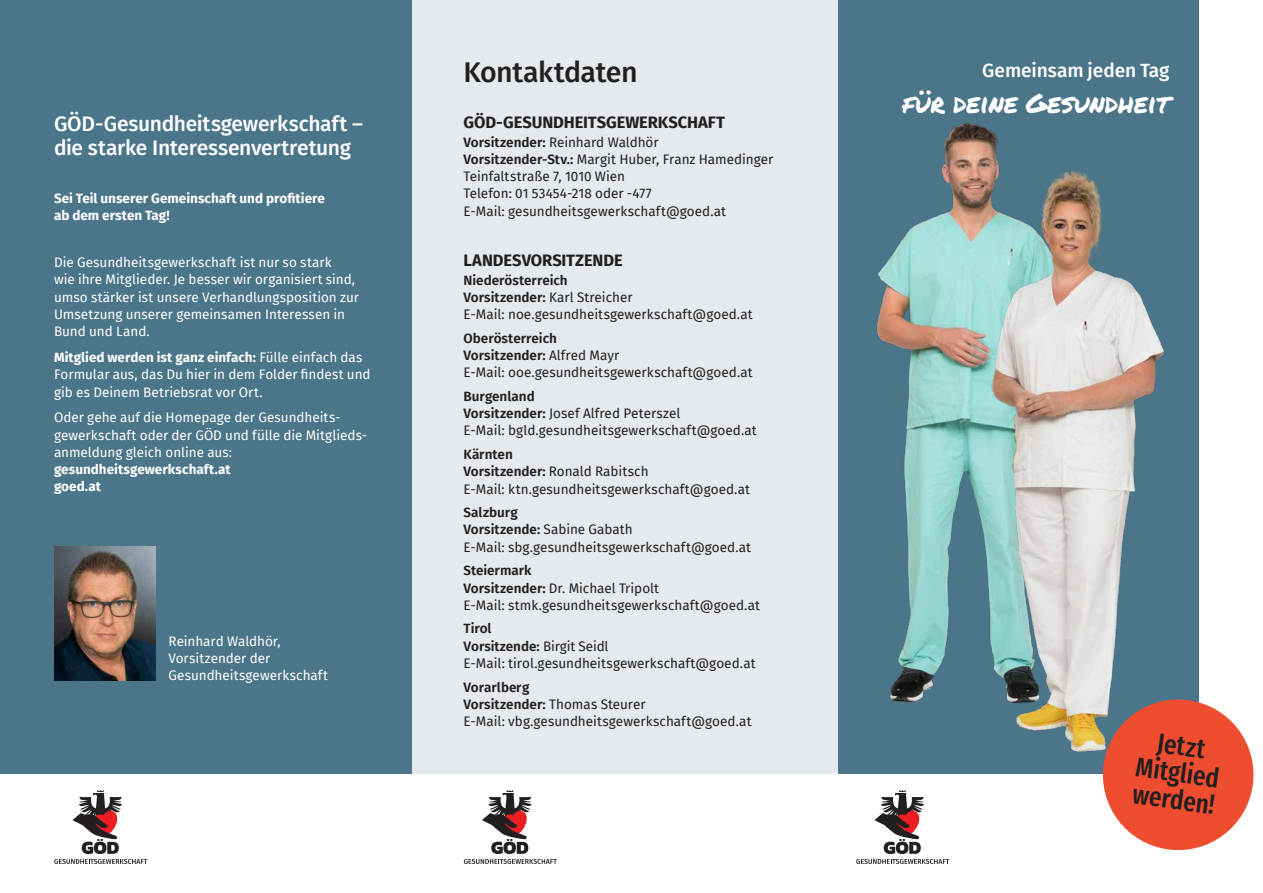
<style>
.page{position:relative;width:1263px;height:893px;background:#fff}
.page>*{position:absolute;margin:0;border:0;box-sizing:border-box;transform-origin:0 0}
.t1{font:500 28.5px "Fira Sans";letter-spacing:-.02em;color:#231f20}
.t2{font:500 extra-condensed 27px/27px "Fira Sans";color:#231f20;text-align:center}
.t3{font:27px "Permanent Marker";color:#fff}
.t4{font:500 21px/24px "Fira Sans";letter-spacing:-.015em;color:#fff}
.t5{font:500 19.2px "Fira Sans";letter-spacing:-.005em;color:#fff}
.t6{font:700 16.5px "Fira Sans";letter-spacing:-.005em;color:#231f20}
.t7{font:13.5px/17.2px "Fira Sans";color:#231f20}
.t8{font:13.5px/17.2px "Fira Sans";color:#fff}
.t9{font:700 13.5px/17.2px "Fira Sans";color:#fff}
.s1{font-weight:700}
.s2{font-weight:600}
</style>
<div class="page">
<div style="left:838px;top:0;width:361px;height:774px;background:#4b7588"></div>
<img style="left:876px;top:221px;width:49px;height:481px">
<div style="left:0;top:0;width:412px;height:774px;background:#4b7588"></div>
<div style="left:412px;top:0;width:426px;height:774px;background:#e5eaee"></div>
<img style="left:54px;top:546px;width:102px;height:134px">
<svg style="left:54px;top:790px;width:93px;height:74px"></svg>
<svg style="left:464px;top:790px;width:93px;height:74px"></svg>
<svg style="left:856px;top:790px;width:93px;height:74px"></svg>
<img style="left:925px;top:122px;width:239px;height:630px">
<svg style="left:1098px;top:694px;width:156px;height:157px"></svg>
<h3 class="t4" style="left:54px;top:111px;width:311px">GÖD-Gesundheitsgewerkschaft – die starke Interessenvertretung</h3>
<p class="t9" style="left:54px;top:188px;width:273px">Sei Teil unserer Gemeinschaft und profitiere ab dem ersten Tag!</p>
<p class="t8" style="left:54px;top:254px;width:306px">Die Gesundheitsgewerkschaft ist nur so stark<br>wie ihre Mitglieder. Je besser wir organisiert sind, umso stärker ist unsere Verhandlungsposition zur Umsetzung unserer gemeinsamen Interessen in Bund und Land.</p>
<p class="t8" style="left:54px;top:348px;width:318px"><span class="s1">Mitglied werden ist ganz einfach:</span> Fülle einfach das<br>Formular aus, das Du hier in dem Folder findest und gib es Deinem Betriebsrat vor Ort.</p>
<p class="t8" style="left:54px;top:409px;width:315px">Oder gehe auf die Homepage der Gesundheits&shy;gewerkschaft oder der GÖD und fülle die Mitglieds&shy;anmeldung gleich online aus:</p>
<p class="t9" style="left:54px;top:460px;width:178px">gesundheitsgewerkschaft.at goed.at</p>
<p class="t8" style="left:169px;top:632px;width:161px">Reinhard Waldhör,<br>Vorsitzender der<br>Gesundheitsgewerkschaft</p>
<h1 class="t1" style="left:463px;top:49px;width:176px">Kontaktdaten</h1>
<p class="t6" style="left:463px;top:109px;width:263px">GÖD-GESUNDHEITSGEWERKSCHAFT</p>
<p class="t7" style="left:463px;top:133px;width:311px"><span class="s2">Vorsitzender:</span> Reinhard Waldhör<br><span class="s2">Vorsitzender-Stv.:</span> Margit Huber, Franz Hamedinger Teinfaltstraße 7, 1010 Wien<br>Telefon: 01 53454-218 oder -477<br>E-Mail: gesundheitsgewerkschaft@goed.at</p>
<p class="t6" style="left:463px;top:247px;width:161px">LANDESVORSITZENDE</p>
<p class="t7" style="left:463px;top:271px;width:291px"><span class="s2">Niederösterreich<br>Vorsitzender:</span> Karl Streicher<br>E-Mail: noe.gesundheitsgewerkschaft@goed.at</p>
<p class="t7" style="left:463px;top:329px;width:291px"><span class="s2">Oberösterreich<br>Vorsitzender:</span> Alfred Mayr<br>E-Mail: ooe.gesundheitsgewerkschaft@goed.at</p>
<p class="t7" style="left:463px;top:387px;width:295px"><span class="s2">Burgenland<br>Vorsitzender:</span> Josef Alfred Peterszel<br>E-Mail: bgld.gesundheitsgewerkschaft@goed.at</p>
<p class="t7" style="left:463px;top:445px;width:288px"><span class="s2">Kärnten<br>Vorsitzender:</span> Ronald Rabitsch<br>E-Mail: ktn.gesundheitsgewerkschaft@goed.at</p>
<p class="t7" style="left:463px;top:503px;width:289px"><span class="s2">Salzburg<br>Vorsitzende:</span> Sabine Gabath<br>E-Mail: sbg.gesundheitsgewerkschaft@goed.at</p>
<p class="t7" style="left:464px;top:562px;width:298px"><span class="s2">Steiermark<br>Vorsitzender:</span> Dr. Michael Tripolt<br>E-Mail: stmk.gesundheitsgewerkschaft@goed.at</p>
<p class="t7" style="left:464px;top:620px;width:294px"><span class="s2">Tirol<br>Vorsitzende:</span> Birgit Seidl<br>E-Mail: tirol.gesundheitsgewerkschaft@goed.at</p>
<p class="t7" style="left:464px;top:678px;width:289px"><span class="s2">Vorarlberg<br>Vorsitzender:</span> Thomas Steurer<br>E-Mail: vbg.gesundheitsgewerkschaft@goed.at</p>
<h3 class="t5" style="left:982px;top:55px;width:189px">Gemeinsam jeden Tag</h3>
<h2 class="t3" style="left:902px;top:83px;width:268px">FÜR DEINE GESUNDHEIT</h2>
<h2 class="t2" style="left:1142px;top:725px;width:86px;rotate:8deg">Jetzt<br>Mitglied werden!</h2>
</div>
